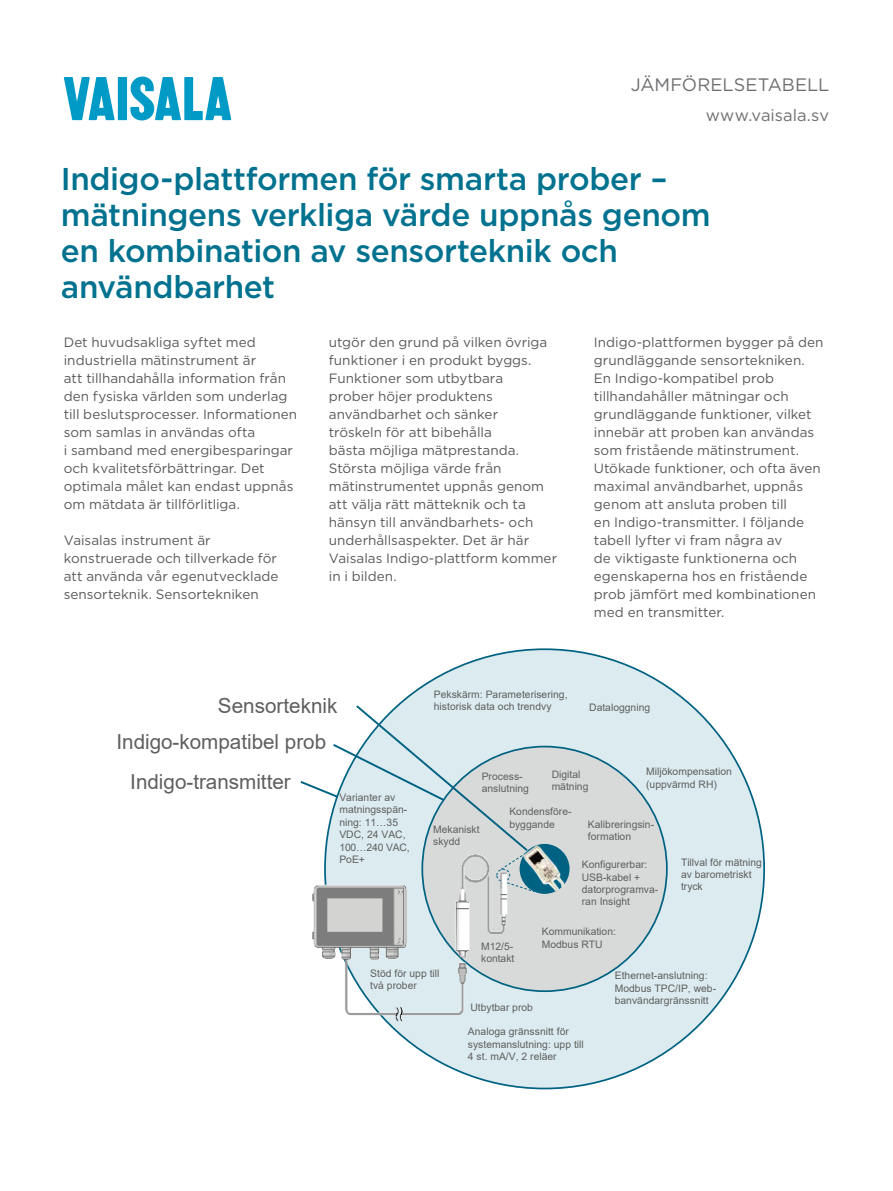
<style>
.page{position:relative;width:893px;height:1191px;background:#fff}
.page>*{position:absolute;margin:0;border:0;box-sizing:border-box;transform-origin:0 0}
.t1{font:500 31.5px/35.8px "Gotham";letter-spacing:-.01em;color:#00728f}
.t2{font:20.7px/36.2px "Arial";color:#5f5f5f}
.t3{font:18px "Gotham";color:#6d6e71}
.t4{font:16.5px "Gotham";color:#6d6e71}
.t5{font:13.5px/18px "Gotham";color:#58595b}
.t6{font:10.35px/12.5px "Arial";color:#5f5f5f}
</style>
<div class="page">
<svg style="left:64px;top:77px;width:51px;height:43px"></svg>
<div style="left:118px;top:77px;width:9px;height:43px;background:#009ac7"></div>
<svg style="left:130px;top:77px;width:101px;height:43px"></svg>
<div style="left:325px;top:649px;width:439px;height:439px;background:#dbebef;border-radius:50%"></div>
<div style="left:422px;top:746px;width:245px;height:245px;background:#d8dada;border-radius:50%"></div>
<div style="left:520px;top:844px;width:49px;height:49px;background:#006282;border-radius:50%"></div>
<div style="left:520px;top:844px;width:50px;height:50px;border:2px solid #006282;border-radius:50%"></div>
<img style="left:312px;top:870px;width:223px;height:157px">
<svg style="left:300px;top:703px;width:230px;height:167px"></svg>
<img style="left:523px;top:844px;width:41px;height:46px">
<h3 class="t3" style="left:631px;top:73px;width:200px">JÄMFÖRELSETABELL</h3>
<p class="t4" style="left:706px;top:105px;width:125px">www.vaisala.sv</p>
<h1 class="t1" style="left:61px;top:161px;width:651px">Indigo-plattformen för smarta prober – mätningens verkliga värde uppnås genom en kombination av sensorteknik och användbarhet</h1>
<p class="t5" style="left:64px;top:332px;width:235px">Det huvudsakliga syftet med industriella mätinstrument är<br>att tillhandahålla information från den fysiska världen som underlag till beslutsprocesser. Informationen som samlas in användas ofta<br>i samband med energibesparingar och kvalitetsförbättringar. Det optimala målet kan endast uppnås om mätdata är tillförlitliga.</p>
<p class="t5" style="left:64px;top:530px;width:216px">Vaisalas instrument är konstruerade och tillverkade för att använda vår egenutvecklade sensorteknik. Sensortekniken</p>
<p class="t5" style="left:329px;top:332px;width:230px">utgör den grund på vilken övriga funktioner i en produkt byggs.<br>Funktioner som utbytbara<br>prober höjer produktens användbarhet och sänker<br>tröskeln för att bibehålla<br>bästa möjliga mätprestanda.<br>Största möjliga värde från mätinstrumentet uppnås genom att välja rätt mätteknik och ta hänsyn till användbarhets- och underhållsaspekter. Det är här<br>Vaisalas Indigo-plattform kommer in i bilden.</p>
<p class="t5" style="left:594px;top:332px;width:231px">Indigo-plattformen bygger på den grundläggande sensortekniken.<br>En Indigo-kompatibel prob tillhandahåller mätningar och grundläggande funktioner, vilket innebär att proben kan användas som fristående mätinstrument.<br>Utökade funktioner, och ofta även maximal användbarhet, uppnås genom att ansluta proben till<br>en Indigo-transmitter. I följande tabell lyfter vi fram några av<br>de viktigaste funktionerna och egenskaperna hos en fristående prob jämfört med kombinationen med en transmitter.</p>
<h2 class="t2" style="left:116px;top:687px;width:222px;text-indent:101px">Sensorteknik<br>Indigo-kompatibel prob</h2>
<h2 class="t2" style="left:130px;top:763px;width:162px">Indigo-transmitter</h2>
<p class="t6" style="left:339px;top:791px;width:72px">Varianter av matningsspän&shy;ning: 11…35<br>VDC, 24 VAC,<br>100…240 VAC,<br>PoE+</p>
<p class="t6" style="left:434px;top:688px;width:135px">Pekskärm: Parameterisering, historisk data och trendvy</p>
<p class="t6" style="left:589px;top:701px;width:62px">Dataloggning</p>
<p class="t6" style="left:482px;top:769px;width:49px">Process&shy;anslutning</p>
<p class="t6" style="left:552px;top:768px;width:38px">Digital mätning</p>
<p class="t6" style="left:646px;top:765px;width:87px">Miljökompensation (uppvärmd RH)</p>
<p class="t6" style="left:433px;top:823px;width:48px">Mekaniskt skydd</p>
<p class="t6" style="left:509px;top:805px;width:64px">Kondensföre&shy;byggande</p>
<p class="t6" style="left:588px;top:817px;width:68px">Kalibreringsin&shy;formation</p>
<p class="t6" style="left:582px;top:858px;width:78px">Konfigurerbar:<br>USB-kabel + datorprogramva&shy;ran Insight</p>
<p class="t6" style="left:481px;top:940px;width:35px">M12/5- kontakt</p>
<p class="t6" style="left:542px;top:925px;width:76px">Kommunikation:<br>Modbus RTU</p>
<p class="t6" style="left:681px;top:855px;width:82px">Tillval för mätning av barometriskt tryck</p>
<p class="t6" style="left:370px;top:967px;width:71px">Stöd för upp till två prober</p>
<p class="t6" style="left:470px;top:1001px;width:64px">Utbytbar prob</p>
<p class="t6" style="left:468px;top:1025px;width:117px">Analoga gränssnitt för systemanslutning: upp till<br>4 st. mA/V, 2 reläer</p>
<p class="t6" style="left:615px;top:969px;width:103px">Ethernet-anslutning:<br>Modbus TPC/IP, web&shy;banvändargränssnitt</p>
</div>
